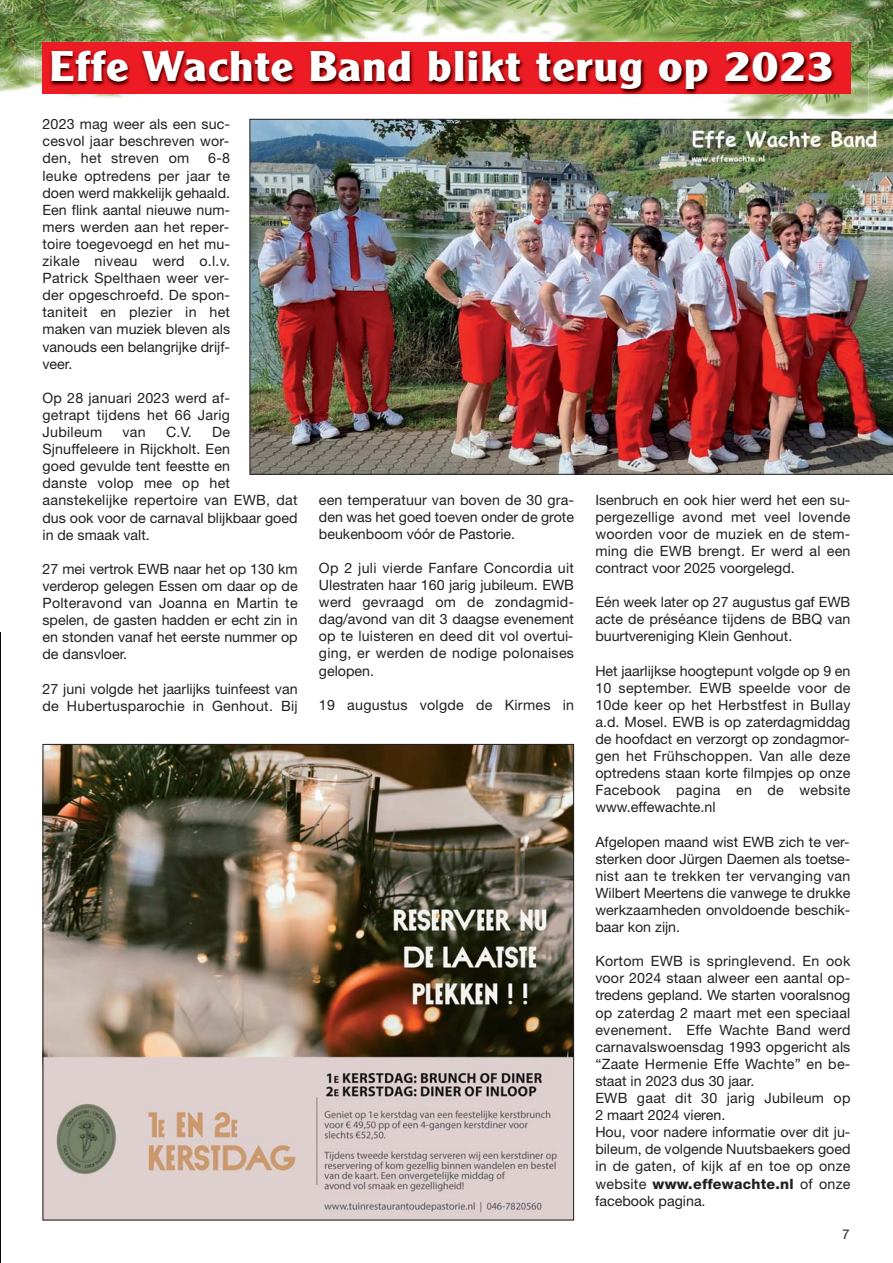
<style>
.page{position:relative;width:893px;height:1263px;background:#fff}
.page>*{position:absolute;margin:0;border:0;box-sizing:border-box;transform-origin:0 0}
.t1{font:700 42px "Clearface Gothic LH";letter-spacing:.025em;color:#fff;scale:1.14 1}
.t2{font:14.25px/17.1px "Helvetica Neue";letter-spacing:.005em;color:#231f20;text-align:justify}
.t3{font:13.5px "Helvetica Neue";color:#231f20}
.s1{font-weight:800}
</style>
<div class="page">
<img style="left:0;top:0;width:893px;height:127px">
<img style="left:35px;top:41px;width:834px;height:75px">
<img style="left:43px;top:43px;width:807px;height:51px">
<img style="left:45px;top:746px;width:527px;height:472px">
<img style="left:0;top:632px;width:1px;height:631px">
<img style="left:250px;top:119px;width:643px;height:355px">
<h1 class="t1" style="left:49px;top:51px;width:690px">Effe Wachte Band blikt terug op 2023</h1>
<p class="t2" style="left:43px;top:117px;width:189px">2023 mag weer als een suc&shy;cesvol jaar beschreven wor&shy;den, het streven om</p>
<p class="t2" style="left:43px;top:151px;width:189px;text-indent:166px">6-8 leuke optredens per jaar te doen werd makkelijk gehaald.<br>Een flink aantal nieuwe num&shy;mers werden aan het reper&shy;toire toegevoegd en het mu&shy;zikale niveau werd o.l.v.<br>Patrick Spelthaen weer ver&shy;der opgeschroefd. De spon&shy;taniteit en plezier in het maken van muziek bleven als vanouds een belangrijke drijf&shy;veer.</p>
<p class="t2" style="left:43px;top:391px;width:189px">Op 28 januari 2023 werd af&shy;getrapt tijdens het 66 Jarig Jubileum</p>
<p class="t2" style="left:123px;top:425px;width:25px">van</p>
<p class="t2" style="left:166px;top:425px;width:27px">C.V.</p>
<p class="t2" style="left:43px;top:425px;width:257px;text-align:left;text-indent:170px">De<br>Sjnuffeleere in Rijckholt. Een<br>goed gevulde tent feestte en<br>danste volop mee op het aanstekelijke repertoire van EWB, dat dus ook voor de carnaval blijkbaar goed in de smaak valt.</p>
<p class="t2" style="left:43px;top:562px;width:257px">27 mei vertrok EWB naar het op 130 km verderop gelegen Essen om daar op de Polteravond van Joanna en Martin te spelen, de gasten hadden er echt zin in en stonden vanaf het eerste nummer op de dansvloer.</p>
<p class="t2" style="left:43px;top:681px;width:257px">27 juni volgde het jaarlijks tuinfeest van de Hubertusparochie in Genhout. Bij</p>
<p class="t2" style="left:319px;top:492px;width:257px">een temperatuur van boven de 30 gra&shy;den was het goed toeven onder de grote beukenboom vóór de Pastorie.</p>
<p class="t2" style="left:319px;top:561px;width:257px">Op 2 juli vierde Fanfare Concordia uit Ulestraten haar 160 jarig jubileum. EWB werd gevraagd om de zondagmid&shy;dag/avond van dit 3 daagse evenement op te luisteren en deed dit vol overtui&shy;ging, er werden de nodige polonaises gelopen.</p>
<p class="t2" style="left:319px;top:697px;width:257px">19 augustus volgde de Kirmes in</p>
<p class="t2" style="left:595px;top:492px;width:257px">Isenbruch en ook hier werd het een su&shy;pergezellige avond met veel lovende woorden voor de muziek en de stem&shy;ming die EWB brengt. Er werd al een contract voor 2025 voorgelegd.</p>
<p class="t2" style="left:595px;top:595px;width:257px">Eén week later op 27 augustus gaf EWB acte de préséance tijdens de BBQ van buurtvereniging Klein Genhout.</p>
<p class="t2" style="left:595px;top:663px;width:257px">Het jaarlijkse hoogtepunt volgde op 9 en 10 september. EWB speelde voor de 10de keer op het Herbstfest in Bullay a.d. Mosel. EWB is op zaterdagmiddag de hoofdact en verzorgt op zondagmor&shy;gen het Frühschoppen. Van alle deze optredens staan korte filmpjes op onze Facebook pagina en de website www.effewachte.nl</p>
<p class="t2" style="left:595px;top:834px;width:257px">Afgelopen maand wist EWB zich te ver&shy;sterken door Jürgen Daemen als toetse&shy;nist aan te trekken ter vervanging van Wilbert Meertens die vanwege te drukke werkzaamheden onvoldoende beschik&shy;baar kon zijn.</p>
<p class="t2" style="left:595px;top:954px;width:257px;text-align:left">Kortom EWB is springlevend. En ook voor 2024 staan alweer een aantal op&shy;tredens gepland. We starten vooralsnog op zaterdag 2 maart met een speciaal evenement. Effe Wachte Band werd carnavalswoensdag 1993 opgericht als “Zaate Hermenie Effe Wachte” en be&shy;staat in 2023 dus 30 jaar.<br>EWB gaat dit 30 jarig Jubileum op 2 maart 2024 vieren.<br>Hou, voor nadere informatie over dit ju&shy;bileum, de volgende Nuutsbaekers goed in de gaten, of kijk af en toe op onze website <span class="s1">www.effewachte.nl</span> of onze facebook pagina.</p>
<p class="t3" style="left:842px;top:1229px;width:9px">7</p>
</div>
